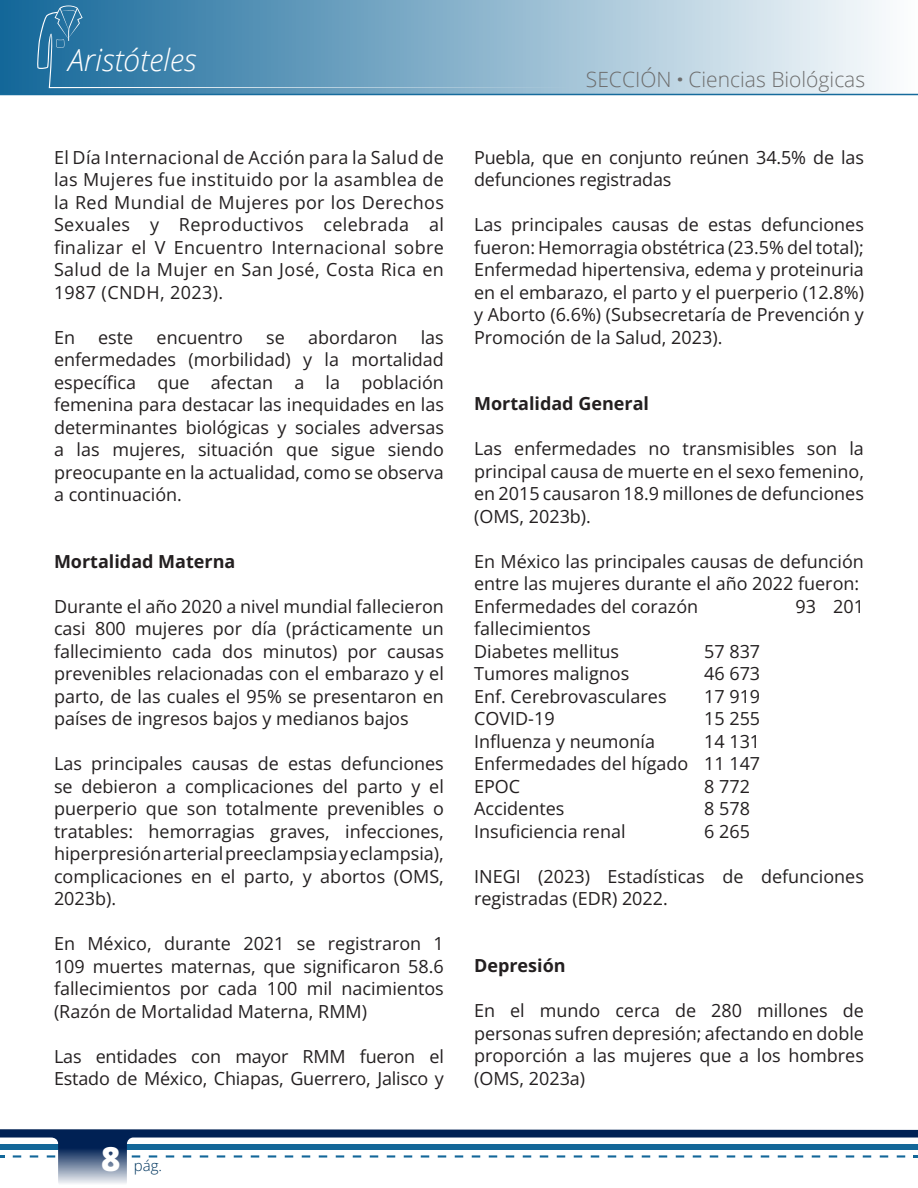
<style>
.page{position:relative;width:918px;height:1188px;background:#fff}
.page>*{position:absolute;margin:0;border:0;box-sizing:border-box;transform-origin:0 0}
.t1{font:italic 300 30.45px "Open Sans";color:#fff}
.t2{font:300 21px "Open Sans";color:#6d6d6d}
.t3{font:18px/22.5px "Open Sans";color:#231f20;text-align:justify}
.t4{font:700 18px "Open Sans";color:#231f20}
.t5{font:300 15px "Open Sans";color:#00365f}
.s1{font-weight:800;font-size:33px;color:#fff}
.s2{font-weight:800}
</style>
<div class="page">
<div style="left:0;top:0;width:918px;height:94px;background:linear-gradient(to right,#136799,#fdfdfe)"></div>
<hr style="left:0;top:94px;width:918px;height:1px;background:#166b9c">
<svg style="left:37px;top:6px;width:537px;height:82px;background:#639abb"></svg>
<svg style="left:0;top:1129px;width:918px;height:55px"></svg>
<h1 class="t1" style="left:68px;top:39px;width:130px">Aristóteles</h1>
<p class="t3" style="left:54px;top:146px;width:391px">El Día Internacional de Acción para la Salud de las Mujeres fue instituido por la asamblea de la Red Mundial de Mujeres por los Derechos Sexuales y Reproductivos celebrada al finalizar el V Encuentro Internacional sobre Salud de la Mujer en San José, Costa Rica en 1987 (CNDH, 2023).</p>
<p class="t3" style="left:54px;top:326px;width:23px">En</p>
<p class="t3" style="left:98px;top:326px;width:37px">este</p>
<p class="t3" style="left:157px;top:326px;width:88px">encuentro</p>
<p class="t3" style="left:266px;top:326px;width:20px">se</p>
<p class="t3" style="left:308px;top:326px;width:91px">abordaron</p>
<p class="t3" style="left:54px;top:326px;width:391px;text-indent:367px">las enfermedades (morbilidad) y la mortalidad específica que afectan a la población femenina para destacar las inequidades en las determinantes biológicas y sociales adversas a las mujeres, situación que sigue siendo preocupante en la actualidad, como se observa a continuación.</p>
<p class="t4" style="left:54px;top:549px;width:183px">Mortalidad Materna</p>
<p class="t3" style="left:54px;top:595px;width:391px">Durante el año 2020 a nivel mundial fallecieron casi 800 mujeres por día (prácticamente un fallecimiento cada dos minutos) por causas prevenibles relacionadas con el embarazo y el parto, de las cuales el 95% se presentaron en países de ingresos bajos y medianos bajos</p>
<p class="t3" style="left:54px;top:752px;width:391px">Las principales causas de estas defunciones se debieron a complicaciones del parto y el puerperio que son totalmente prevenibles o tratables: hemorragias graves, infecciones, hiperpresión arterial preeclampsia y eclampsia), complicaciones en el parto, y abortos (OMS, 2023b).</p>
<p class="t3" style="left:54px;top:932px;width:391px">En México, durante 2021 se registraron 1<br>109 muertes maternas, que significaron 58.6 fallecimientos por cada 100 mil nacimientos (Razón de Mortalidad Materna, RMM)</p>
<p class="t3" style="left:54px;top:1045px;width:391px">Las entidades con mayor RMM fueron el<br>Estado de México, Chiapas, Guerrero, Jalisco y</p>
<p class="t5" style="left:101px;top:1155px;width:63px"><span class="s1">8</span> pág.</p>
<p class="t2" style="left:586px;top:65px;width:281px">SECCIÓN <span class="s2">·</span> Ciencias Biológicas</p>
<p class="t3" style="left:474px;top:146px;width:391px">Puebla, que en conjunto reúnen 34.5% de las defunciones registradas</p>
<p class="t3" style="left:474px;top:213px;width:391px">Las principales causas de estas defunciones fueron: Hemorragia obstétrica (23.5% del total); Enfermedad hipertensiva, edema y proteinuria en el embarazo, el parto y el puerperio (12.8%) y Aborto (6.6%) (Subsecretaría de Prevención y Promoción de la Salud, 2023).</p>
<p class="t4" style="left:474px;top:391px;width:176px">Mortalidad General</p>
<p class="t3" style="left:474px;top:437px;width:391px">Las enfermedades no transmisibles son la principal causa de muerte en el sexo femenino, en 2015 causaron 18.9 millones de defunciones (OMS, 2023b).</p>
<p class="t3" style="left:474px;top:550px;width:391px">En México las principales causas de defunción entre las mujeres durante el año 2022 fueron:</p>
<p class="t3" style="left:474px;top:595px;width:226px">Enfermedades del corazón</p>
<p class="t3" style="left:795px;top:595px;width:70px">93 201</p>
<p class="t3" style="left:474px;top:617px;width:118px">fallecimientos</p>
<p class="t3" style="left:474px;top:640px;width:146px">Diabetes mellitus</p>
<p class="t3" style="left:704px;top:640px;width:58px">57 837</p>
<p class="t3" style="left:474px;top:662px;width:157px">Tumores malignos</p>
<p class="t3" style="left:704px;top:662px;width:58px">46 673</p>
<p class="t3" style="left:474px;top:685px;width:194px">Enf. Cerebrovasculares</p>
<p class="t3" style="left:704px;top:685px;width:58px">17 919</p>
<p class="t3" style="left:474px;top:707px;width:82px">COVID-19</p>
<p class="t3" style="left:704px;top:707px;width:58px">15 255</p>
<p class="t3" style="left:474px;top:730px;width:182px">Influenza y neumonía</p>
<p class="t3" style="left:704px;top:730px;width:58px">14 131</p>
<p class="t3" style="left:474px;top:752px;width:288px">Enfermedades del hígado 11 147</p>
<p class="t3" style="left:474px;top:775px;width:48px">EPOC</p>
<p class="t3" style="left:704px;top:775px;width:47px">8 772</p>
<p class="t3" style="left:474px;top:797px;width:92px">Accidentes</p>
<p class="t3" style="left:704px;top:797px;width:47px">8 578</p>
<p class="t3" style="left:474px;top:820px;width:153px">Insuficiencia renal</p>
<p class="t3" style="left:704px;top:820px;width:47px">6 265</p>
<p class="t3" style="left:474px;top:865px;width:391px">INEGI (2023) Estadísticas de defunciones registradas (EDR) 2022.</p>
<p class="t4" style="left:474px;top:953px;width:93px">Depresión</p>
<p class="t3" style="left:474px;top:999px;width:391px">En el mundo cerca de 280 millones de personas sufren depresión; afectando en doble proporción a las mujeres que a los hombres (OMS, 2023a)</p>
</div>
